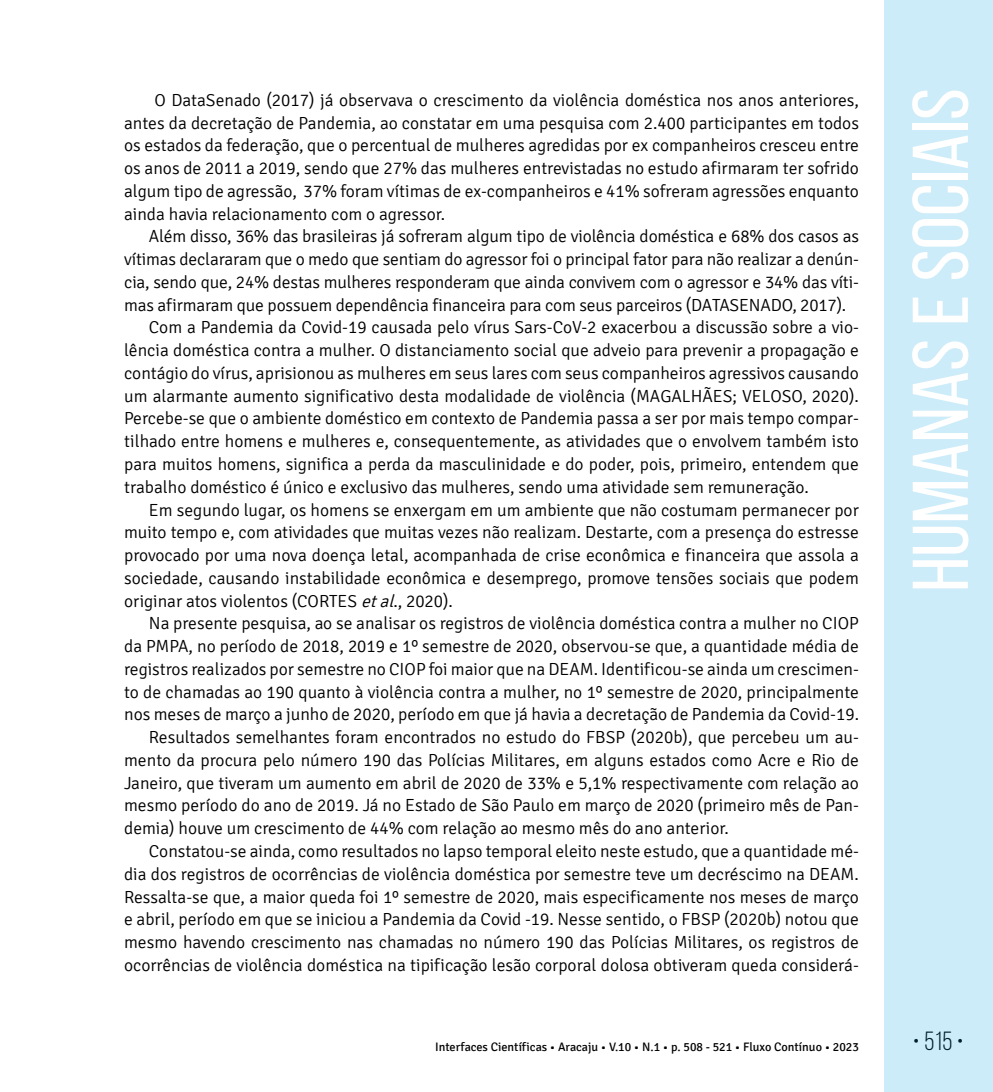
<style>
.page{position:relative;width:993px;height:1092px;background:#fff}
.page>*{position:absolute;margin:0;border:0;box-sizing:border-box;transform-origin:0 0}
.t1{font:78.75px "Bebas Neue";color:#fff;scale:1.09 1}
.t2{font:26.25px "Bebas Neue";color:#000}
.t3{font:300 17.5px/22.8px "Signika";color:#000;text-align:justify}
.t4{font:12.25px "Signika";color:#000}
.s1{font-style:italic}
</style>
<div class="page">
<div style="left:883px;top:0;width:109px;height:1091px;background:#cdecf9"></div>
<p class="t3" style="left:124px;top:89px;width:736px;text-indent:30px">O DataSenado (2017) já observava o crescimento da violência doméstica nos anos anteriores, antes da decretação de Pandemia, ao constatar em uma pesquisa com 2.400 participantes em todos os estados da federação, que o percentual de mulheres agredidas por ex companheiros cresceu entre os anos de 2011 a 2019, sendo que 27% das mulheres entrevistadas no estudo afirmaram ter sofrido algum tipo de agressão, 37% foram vítimas de ex-companheiros e 41% sofreram agressões enquanto ainda havia relacionamento com o agressor.</p>
<p class="t3" style="left:149px;top:225px;width:711px">Além disso, 36% das brasileiras já sofreram algum tipo de violência doméstica e 68% dos casos as</p>
<p class="t3" style="left:124px;top:248px;width:736px">vítimas declararam que o medo que sentiam do agressor foi o principal fator para não realizar a denún-</p>
<p class="t3" style="left:124px;top:271px;width:736px">cia, sendo que, 24% destas mulheres responderam que ainda convivem com o agressor e 34% das víti-</p>
<p class="t3" style="left:124px;top:294px;width:723px">mas afirmaram que possuem dependência financeira para com seus parceiros (DATASENADO, 2017).</p>
<p class="t3" style="left:149px;top:316px;width:711px">Com a Pandemia da Covid-19 causada pelo vírus Sars-CoV-2 exacerbou a discussão sobre a vio-</p>
<p class="t3" style="left:124px;top:339px;width:736px">lência doméstica contra a mulher. O distanciamento social que adveio para prevenir a propagação e</p>
<p class="t3" style="left:124px;top:362px;width:736px">contágio do vírus, aprisionou as mulheres em seus lares com seus companheiros agressivos causando</p>
<p class="t3" style="left:124px;top:385px;width:736px">um alarmante aumento significativo desta modalidade de violência (MAGALHÃES; VELOSO, 2020).</p>
<p class="t3" style="left:124px;top:407px;width:736px">Percebe-se que o ambiente doméstico em contexto de Pandemia passa a ser por mais tempo compar-</p>
<p class="t3" style="left:124px;top:430px;width:736px">tilhado entre homens e mulheres e, consequentemente, as atividades que o envolvem também isto</p>
<p class="t3" style="left:124px;top:453px;width:736px">para muitos homens, significa a perda da masculinidade e do poder, pois, primeiro, entendem que</p>
<p class="t3" style="left:124px;top:476px;width:686px">trabalho doméstico é único e exclusivo das mulheres, sendo uma atividade sem remuneração.</p>
<p class="t3" style="left:149px;top:498px;width:711px">Em segundo lugar, os homens se enxergam em um ambiente que não costumam permanecer por</p>
<p class="t3" style="left:124px;top:521px;width:736px">muito tempo e, com atividades que muitas vezes não realizam. Destarte, com a presença do estresse</p>
<p class="t3" style="left:124px;top:544px;width:736px">provocado por uma nova doença letal, acompanhada de crise econômica e financeira que assola a</p>
<p class="t3" style="left:124px;top:567px;width:736px">sociedade, causando instabilidade econômica e desemprego, promove tensões sociais que podem</p>
<p class="t3" style="left:124px;top:589px;width:330px">originar atos violentos (CORTES <span class="s1">etal</span>., 2020).</p>
<p class="t3" style="left:149px;top:612px;width:711px">Na presente pesquisa, ao se analisar os registros de violência doméstica contra a mulher no CIOP</p>
<p class="t3" style="left:124px;top:635px;width:736px">da PMPA, no período de 2018, 2019 e 1º semestre de 2020, observou-se que, a quantidade média de</p>
<p class="t3" style="left:124px;top:658px;width:736px">registros realizados por semestre no CIOP foi maior que na DEAM. Identificou-se ainda um crescimen-</p>
<p class="t3" style="left:124px;top:680px;width:736px">to de chamadas ao 190 quanto à violência contra a mulher, no 1º semestre de 2020, principalmente</p>
<p class="t3" style="left:124px;top:703px;width:736px">nos meses de março a junho de 2020, período em que já havia a decretação de Pandemia da Covid-19.</p>
<p class="t3" style="left:149px;top:726px;width:711px">Resultados semelhantes foram encontrados no estudo do FBSP (2020b), que percebeu um au-</p>
<p class="t3" style="left:124px;top:749px;width:736px">mento da procura pelo número 190 das Polícias Militares, em alguns estados como Acre e Rio de</p>
<p class="t3" style="left:124px;top:771px;width:736px">Janeiro, que tiveram um aumento em abril de 2020 de 33% e 5,1% respectivamente com relação ao</p>
<p class="t3" style="left:124px;top:794px;width:736px">mesmo período do ano de 2019. Já no Estado de São Paulo em março de 2020 (primeiro mês de Pan-</p>
<p class="t3" style="left:124px;top:817px;width:606px">demia) houve um crescimento de 44% com relação ao mesmo mês do ano anterior.</p>
<p class="t3" style="left:149px;top:840px;width:711px">Constatou-se ainda, como resultados no lapso temporal eleito neste estudo, que a quantidade mé-</p>
<p class="t3" style="left:124px;top:862px;width:736px">dia dos registros de ocorrências de violência doméstica por semestre teve um decréscimo na DEAM.</p>
<p class="t3" style="left:124px;top:885px;width:736px">Ressalta-se que, a maior queda foi 1º semestre de 2020, mais especificamente nos meses de março</p>
<p class="t3" style="left:124px;top:908px;width:736px">e abril, período em que se iniciou a Pandemia da Covid -19. Nesse sentido, o FBSP (2020b) notou que</p>
<p class="t3" style="left:124px;top:931px;width:736px">mesmo havendo crescimento nas chamadas no número 190 das Polícias Militares, os registros de</p>
<p class="t3" style="left:124px;top:953px;width:736px">ocorrências de violência doméstica na tipificação lesão corporal dolosa obtiveram queda considerá-</p>
<h1 class="t1" style="left:897px;top:591px;width:463px;rotate:-90deg">Humanas e Sociais</h1>
<p class="t4" style="left:435px;top:1040px;width:425px">Interfaces Científicas • Aracaju • V.10 • N.1 • p. 508 - 521 • Fluxo Contínuo • 2023</p>
<h2 class="t2" style="left:912px;top:1026px;width:52px">• 515 •</h2>
</div>
